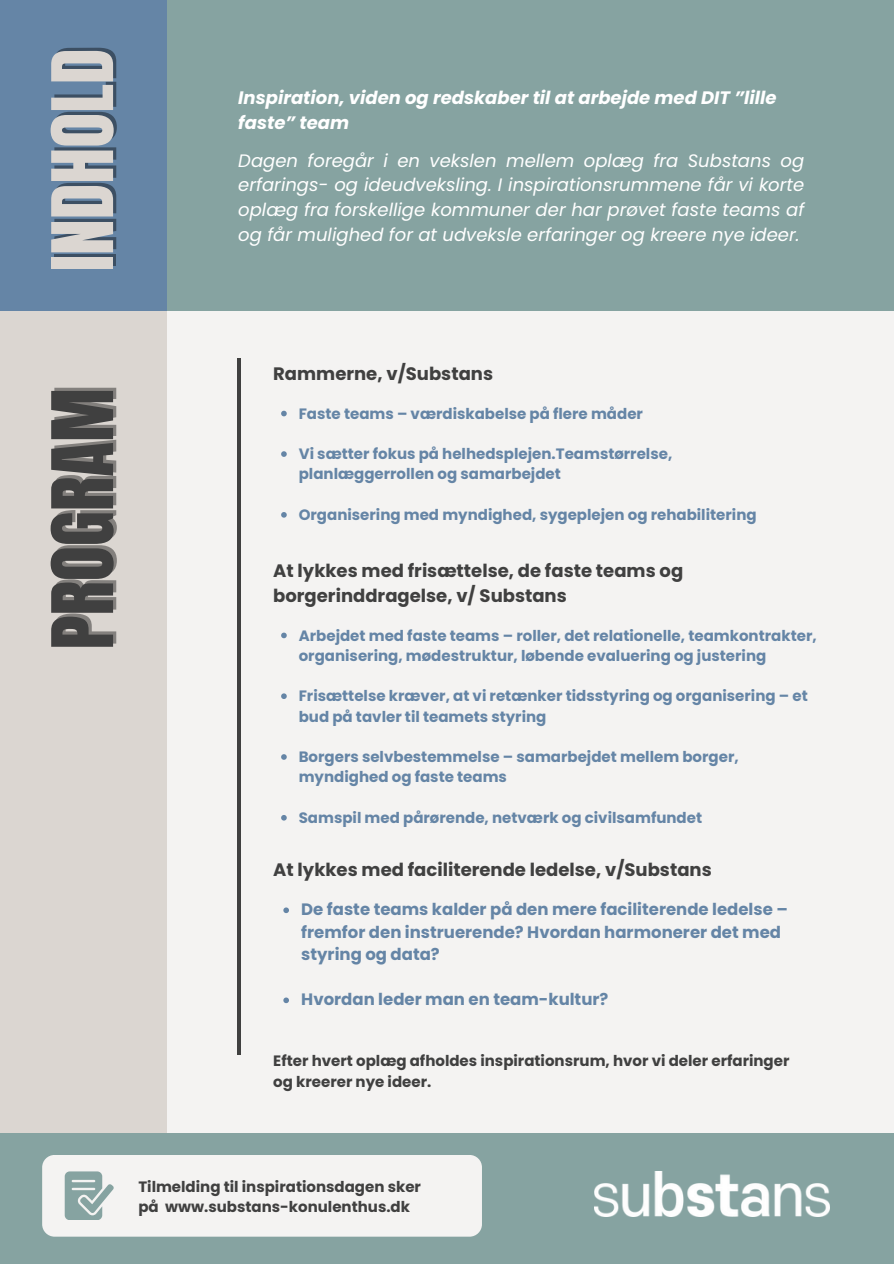
<style>
.page{position:relative;width:894px;height:1264px;background:#fff}
.page>*{position:absolute;margin:0;border:0;box-sizing:border-box;transform-origin:0 0}
.t1{font:72px "Anton";color:#dbd6d1}
.t2{font:72px "Anton";color:#404040}
.t3{font:italic 18px/24.8px "Poppins";color:#fff;text-align:justify}
.t4{font:700 18px/24.8px "Poppins";color:#404040}
.t5{font:italic 700 18px/24.8px "Poppins";color:#fff}
.t6{font:700 16.5px/22.5px "Poppins";color:#6585a6}
.t7{font:700 15px/20.2px "Poppins";color:#6585a6}
.t8{font:700 15px/20.2px "Poppins";color:#404040}
</style>
<div class="page">
<div style="left:0;top:0;width:893px;height:1263px;background:#f4f3f2"></div>
<div style="left:138px;top:0;width:755px;height:311px;background:#86a3a1"></div>
<div style="left:0;top:0;width:167px;height:311px;background:#6585a6"></div>
<hr style="left:237px;top:358px;width:3px;height:696px;background:#404040">
<div style="left:0;top:311px;width:167px;height:897px;background:#dbd6d1"></div>
<div style="left:0;top:1133px;width:893px;height:130px;background:#86a3a1"></div>
<img style="left:594px;top:1171px;width:235px;height:45px">
<div style="left:42px;top:1154px;width:439px;height:82px;background:#f4f3f2;border-radius:12px"></div>
<svg style="left:65px;top:1171px;width:49px;height:48px"></svg>
<svg style="left:281px;top:411px;width:6px;height:5px"></svg>
<svg style="left:281px;top:451px;width:6px;height:6px"></svg>
<svg style="left:281px;top:512px;width:6px;height:5px"></svg>
<svg style="left:281px;top:632px;width:6px;height:6px"></svg>
<svg style="left:281px;top:693px;width:6px;height:6px"></svg>
<svg style="left:281px;top:754px;width:6px;height:5px"></svg>
<svg style="left:281px;top:815px;width:6px;height:5px"></svg>
<svg style="left:283px;top:907px;width:6px;height:6px"></svg>
<svg style="left:283px;top:997px;width:6px;height:6px"></svg>
<p class="t1" style="left:31px;top:271px;width:224px;rotate:-90deg">INDHOLD</p>
<h3 class="t5" style="left:238px;top:85px;width:539px">Inspiration, viden og redskaber til at arbejde med DIT ”lille faste” team</h3>
<p class="t3" style="left:238px;top:148px;width:567px">Dagen foregår i en vekslen mellem oplæg fra Substans og erfarings- og ideudveksling. I inspirationsrummene får vi korte oplæg fra forskellige kommuner der har prøvet faste teams af og får mulighed for at udveksle erfaringer og kreere nye ideer.</p>
<p class="t2" style="left:31px;top:649px;width:263px;rotate:-90deg">PROGRAM</p>
<h2 class="t4" style="left:273px;top:361px;width:221px">Rammerne, v/Substans</h2>
<h1 class="t7" style="left:299px;top:403px;width:345px">Faste teams – værdiskabelse på flere måder</h1>
<p class="t7" style="left:299px;top:444px;width:375px">Vi sætter fokus på helhedsplejen.Teamstørrelse, planlæggerrollen og samarbejdet</p>
<h2 class="t7" style="left:299px;top:504px;width:459px">Organisering med myndighed, sygeplejen og rehabilitering</h2>
<h2 class="t4" style="left:273px;top:558px;width:411px">At lykkes med frisættelse, de faste teams og borgerinddragelse, v/ Substans</h2>
<p class="t7" style="left:299px;top:625px;width:519px">Arbejdet med faste teams – roller, det relationelle, teamkontrakter, organisering, mødestruktur, løbende evaluering og justering</p>
<p class="t7" style="left:299px;top:686px;width:510px">Frisættelse kræver, at vi retænker tidsstyring og organisering – et bud på tavler til teamets styring</p>
<p class="t7" style="left:299px;top:746px;width:441px">Borgers selvbestemmelse – samarbejdet mellem borger, myndighed og faste teams</p>
<p class="t7" style="left:299px;top:807px;width:405px">Samspil med pårørende, netværk og civilsamfundet</p>
<h2 class="t4" style="left:273px;top:857px;width:440px">At lykkes med faciliterende ledelse, v/Substans</h2>
<p class="t6" style="left:301px;top:898px;width:488px">De faste teams kalder på den mere faciliterende ledelse – fremfor den instruerende? Hvordan harmonerer det med styring og data?</p>
<p class="t6" style="left:301px;top:988px;width:308px">Hvordan leder man en team-kultur?</p>
<h4 class="t8" style="left:273px;top:1051px;width:517px">Efter hvert oplæg afholdes inspirationsrum, hvor vi deler erfaringer og kreerer nye ideer.</h4>
<p class="t8" style="left:138px;top:1176px;width:284px">Tilmelding til inspirationsdagen sker på www.substans-konulenthus.dk</p>
</div>
